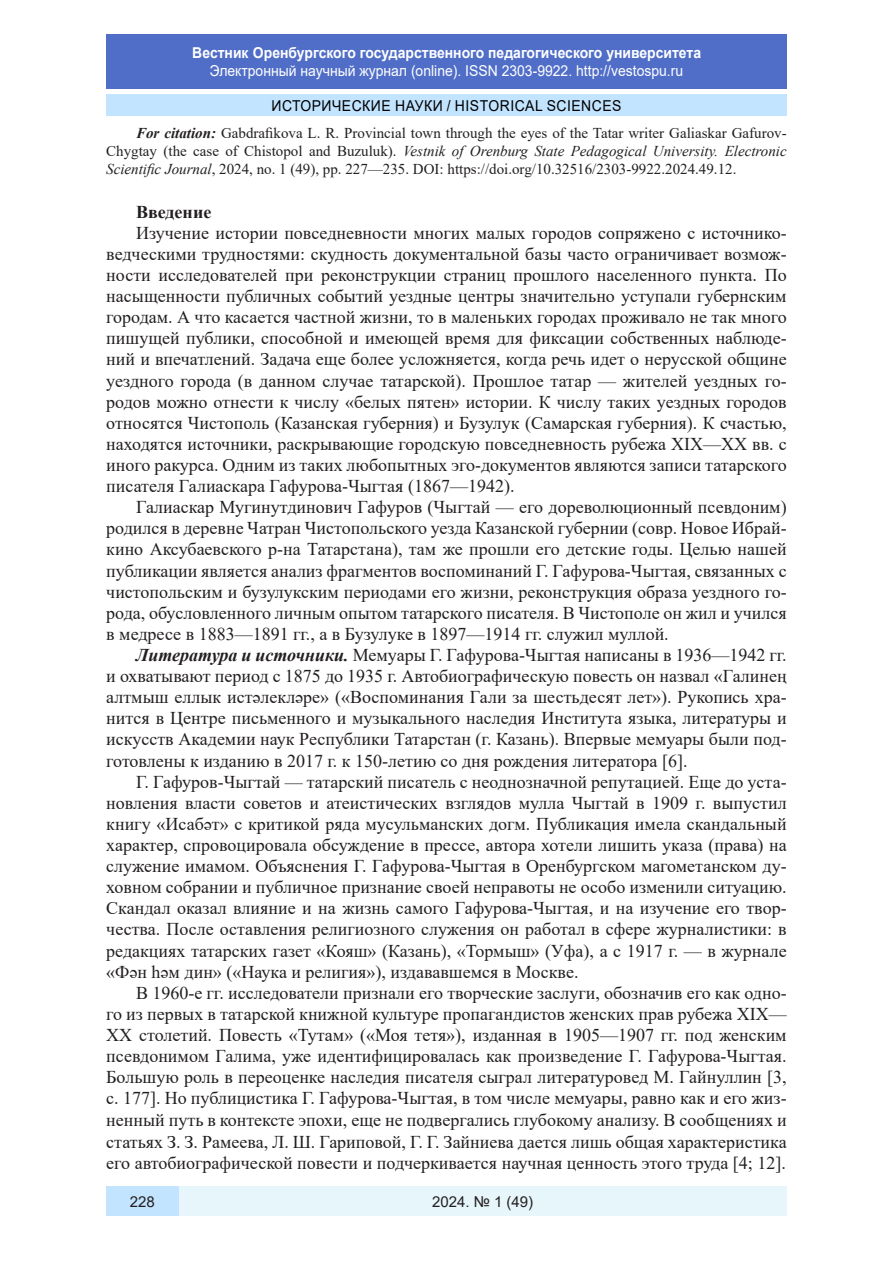
<style>
.page{position:relative;width:893px;height:1263px;background:#fff}
.page>*{position:absolute;margin:0;border:0;box-sizing:border-box;transform-origin:0 0}
.Стиль2{font:18px/21.1px "Times New Roman";color:#231f20;text-align:justify}
.Стиль2-2{font:700 18px "Times New Roman";color:#231f20}
.литература{font:15px/18.1px "Times New Roman";color:#231f20;text-align:justify}
.t1{font:15px "Arial";color:#fff;scale:.93 1}
.t2{font:700 15px "Arial";color:#fff;scale:.93 1}
.t3{font:15px "Arial";letter-spacing:.035em;color:#000;scale:.93 1}
.t4{font:15px "Arial";color:#231f20}
.s1{font-weight:700;font-style:italic}
.s2{font-style:italic}
</style>
<div class="page">
<div style="left:106px;top:34px;width:681px;height:55px;background:#506ec8"></div>
<div style="left:106px;top:95px;width:681px;height:21px;background:#c3e4ff"></div>
<div style="left:179px;top:1186px;width:608px;height:30px;background:#e6f6fb"></div>
<div style="left:106px;top:1186px;width:73px;height:30px;background:#c3e4ff"></div>
<p class="t2" style="left:192px;top:42px;width:549px">Вестник Оренбургского государственного педагогического университета</p>
<p class="t1" style="left:210px;top:60px;width:511px">Электронный научный журнал (online). ISSN 2303-9922. http://vestospu.ru</p>
<p class="t3" style="left:271px;top:95px;width:378px">ИСТОРИЧЕСКИЕ НАУКИ / HISTORICAL SCIENCES</p>
<p class="литература" style="left:106px;top:123px;width:682px;text-indent:30px"><span class="s1">For citation:</span> Gabdrafikova L. R. Provincial town through the eyes of the Tatar writer Galiaskar Gafurov-Chygtay (the case of Chistopol and Buzuluk). <span class="s2">Vestnik of Orenburg State Pedagogical University. Electronic Scientific Journal</span>, 2024, no. 1 (49), pp. 227—235. DOI: https://doi.org/10.32516/2303-9922.2024.49.12.</p>
<p class="Стиль2-2" style="left:136px;top:199px;width:77px">Введение</p>
<p class="Стиль2" style="left:106px;top:222px;width:682px;text-indent:30px">Изучение истории повседневности многих малых городов сопряжено с источнико&shy;ведческими трудностями: скудность документальной базы часто ограничивает возмож&shy;ности исследователей при реконструкции страниц прошлого населенного пункта. По насыщенности публичных событий уездные центры значительно уступали губернским городам. А что касается частной жизни, то в маленьких городах проживало не так много пишущей публики, способной и имеющей время для фиксации собственных наблюде&shy;ний и впечатлений. Задача еще более усложняется, когда речь идет о нерусской общине уездного города (в данном случае татарской). Прошлое татар — жителей уездных го&shy;родов можно отнести к числу «белых пятен» истории. К числу таких уездных городов относятся Чистополь (Казанская губерния) и Бузулук (Самарская губерния). К счастью, находятся источники, раскрывающие городскую повседневность рубежа XIX—XX вв. с иного ракурса. Одним из таких любопытных эго-документов являются записи татарского писателя Галиаскара Гафурова-Чыгтая (1867—1942).</p>
<p class="Стиль2" style="left:106px;top:496px;width:682px;text-indent:30px">Галиаскар Мугинутдинович Гафуров (Чыгтай — его дореволюционный псевдоним) родился в деревне Чатран Чистопольского уезда Казанской губернии (совр. Новое Ибрай&shy;кино Аксубаевского р-на Татарстана), там же прошли его детские годы. Целью нашей публикации является анализ фрагментов воспоминаний Г. Гафурова-Чыгтая, связанных с чистопольским и бузулукским периодами его жизни, реконструкция образа уездного го&shy;рода, обусловленного личным опытом татарского писателя. В Чистополе он жил и учился в медресе в 1883—1891 гг., а в Бузулуке в 1897—1914 гг. служил муллой.</p>
<p class="Стиль2" style="left:106px;top:644px;width:682px;text-indent:30px"><span class="s1">Литература и источники.</span> Мемуары Г. Гафурова-Чыгтая написаны в 1936—1942 гг. и охватывают период с 1875 до 1935 г. Автобиографическую повесть он назвал «Галинең алтмыш еллык истәлекләре» («Воспоминания Гали за шестьдесят лет»). Рукопись хра&shy;нится в Центре письменного и музыкального наследия Института языка, литературы и искусств Академии наук Республики Татарстан (г. Казань). Впервые мемуары были под&shy;готовлены к изданию в 2017 г. к 150-летию со дня рождения литератора [6].</p>
<p class="Стиль2" style="left:106px;top:770px;width:682px;text-indent:30px">Г. Гафуров-Чыгтай — татарский писатель с неоднозначной репутацией. Еще до уста&shy;новления власти советов и атеистических взглядов мулла Чыгтай в 1909 г. выпустил книгу «Исабәт» с критикой ряда мусульманских догм. Публикация имела скандальный характер, спровоцировала обсуждение в прессе, автора хотели лишить указа (права) на служение имамом. Объяснения Г. Гафурова-Чыгтая в Оренбургском магометанском ду&shy;ховном собрании и публичное признание своей неправоты не особо изменили ситуацию.<br>Скандал оказал влияние и на жизнь самого Гафурова-Чыгтая, и на изучение его твор&shy;чества. После оставления религиозного служения он работал в сфере журналистики: в редакциях татарских газет «Кояш» (Казань), «Тормыш» (Уфа), а с 1917 г. — в журнале «Фән һәм дин» («Наука и религия»), издававшемся в Москве.</p>
<p class="Стиль2" style="left:106px;top:981px;width:682px;text-indent:30px">В 1960-е гг. исследователи признали его творческие заслуги, обозначив его как одно&shy;го из первых в татарской книжной культуре пропагандистов женских прав рубежа XIX— XX столетий. Повесть «Тутам» («Моя тетя»), изданная в 1905—1907 гг. под женским псевдонимом Галима, уже идентифицировалась как произведение Г. Гафурова-Чыгтая.<br>Большую роль в переоценке наследия писателя сыграл литературовед М. Гайнуллин [3, c. 177]. Но публицистика Г. Гафурова-Чыгтая, в том числе мемуары, равно как и его жиз&shy;ненный путь в контексте эпохи, еще не подвергались глубокому анализу. В сообщениях и статьях З. З. Рамеева, Л. Ш. Гариповой, Г. Г. Зайниева дается лишь общая характеристика его автобиографической повести и подчеркивается научная ценность этого труда [4; 12].</p>
<p class="t4" style="left:130px;top:1191px;width:27px">228</p>
<p class="t4" style="left:432px;top:1192px;width:103px">2024. № 1 (49)</p>
</div>
